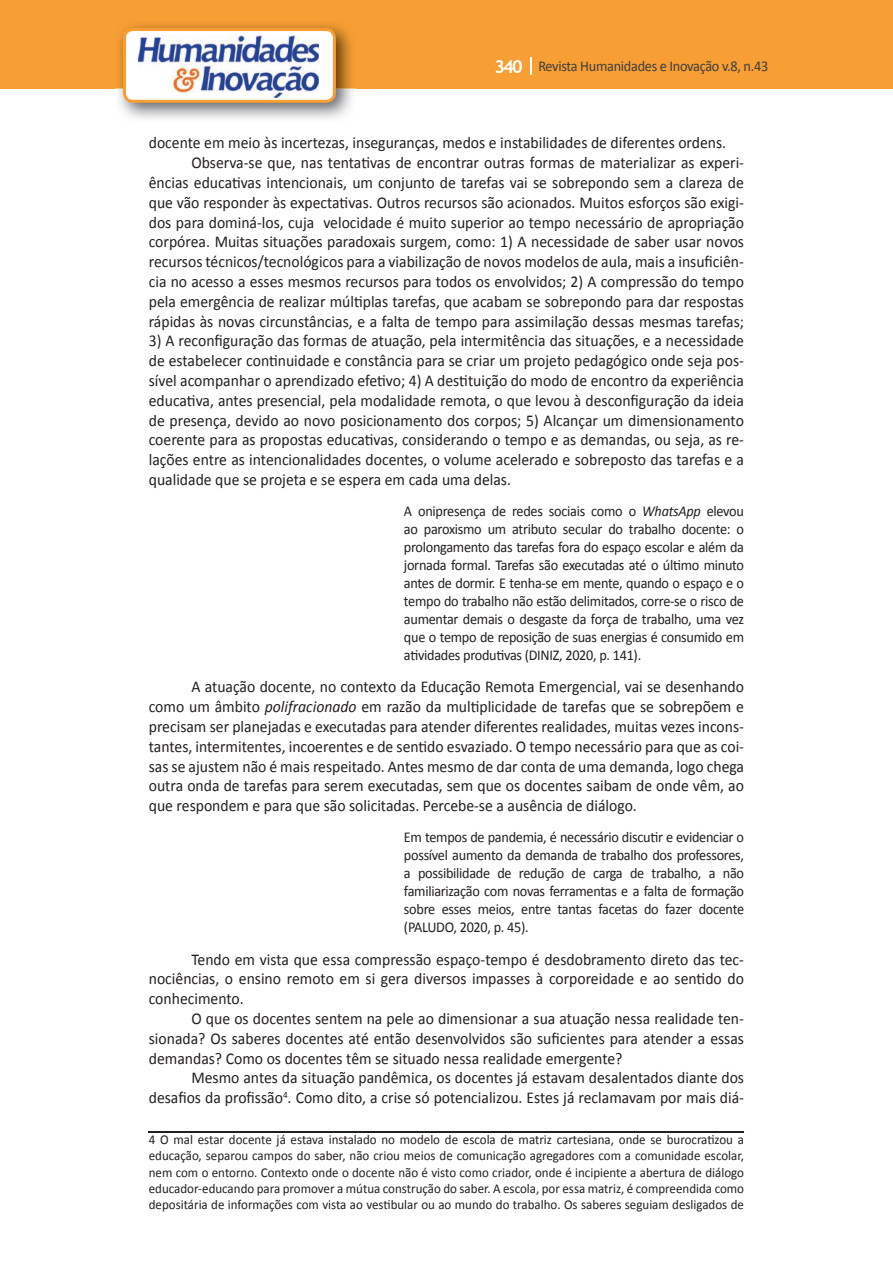
<style>
.page{position:relative;width:893px;height:1263px;background:#fff}
.page>*{position:absolute;margin:0;border:0;box-sizing:border-box;transform-origin:0 0}
.t1{font:16.5px/19.8px "Calibri";color:#231f20;text-align:justify;scale:.95 1}
.t2{font:15px/18px "Calibri";letter-spacing:-.02em;color:#231f20;text-align:justify;scale:.95 1}
.t3{font:15px "Calibri";letter-spacing:-.02em;color:#3e3e3f;scale:.95 1}
.t4{font:13.5px/16.2px "Calibri";color:#231f20;text-align:justify;scale:.96 1}
.s1{font-family:"Trebuchet MS";font-weight:700;font-size:18px;color:#fff}
.s2{font-style:italic}
</style>
<div class="page">
<div style="left:0;top:0;width:893px;height:88px;background:#f79e34"></div>
<svg style="left:530px;top:57px;width:2px;height:18px"></svg>
<img style="left:115px;top:24px;width:241px;height:95px">
<svg style="left:123px;top:28px;width:213px;height:75px"></svg>
<hr style="left:149px;top:1131px;width:595px;height:2px;background:#231f20">
<p class="t3" style="left:495px;top:57px;width:290px"><span class="s1">340</span> Revista Humanidades e Inovação v.8, n.43</p>
<p class="t1" style="left:149px;top:133px;width:609px">docente em meio às incertezas, inseguranças, medos e instabilidades de diferentes ordens.</p>
<p class="t1" style="left:191px;top:153px;width:583px">Observa-se que, nas tentativas de encontrar outras formas de materializar as experi-</p>
<p class="t1" style="left:149px;top:173px;width:628px">ências educativas intencionais, um conjunto de tarefas vai se sobrepondo sem a clareza de</p>
<p class="t1" style="left:149px;top:193px;width:628px">que vão responder às expectativas. Outros recursos são acionados. Muitos esforços são exigi-</p>
<p class="t1" style="left:149px;top:212px;width:628px">dos para dominá-los, cuja velocidade é muito superior ao tempo necessário de apropriação</p>
<p class="t1" style="left:149px;top:232px;width:628px">corpórea. Muitas situações paradoxais surgem, como: 1) A necessidade de saber usar novos</p>
<p class="t1" style="left:149px;top:252px;width:628px">recursos técnicos/tecnológicos para a viabilização de novos modelos de aula, mais a insuficiên-</p>
<p class="t1" style="left:149px;top:272px;width:628px">cia no acesso a esses mesmos recursos para todos os envolvidos; 2) A compressão do tempo</p>
<p class="t1" style="left:149px;top:292px;width:628px">pela emergência de realizar múltiplas tarefas, que acabam se sobrepondo para dar respostas</p>
<p class="t1" style="left:149px;top:311px;width:628px">rápidas às novas circunstâncias, e a falta de tempo para assimilação dessas mesmas tarefas;</p>
<p class="t1" style="left:149px;top:331px;width:628px">3) A reconfiguração das formas de atuação, pela intermitência das situações, e a necessidade de estabelecer continuidade e constância para se criar um projeto pedagógico onde seja pos&shy;sível acompanhar o aprendizado efetivo; 4) A destituição do modo de encontro da experiência educativa, antes presencial, pela modalidade remota, o que levou à desconfiguração da ideia de presença, devido ao novo posicionamento dos corpos; 5) Alcançar um dimensionamento coerente para as propostas educativas, considerando o tempo e as demandas, ou seja, as re&shy;lações entre as intencionalidades docentes, o volume acelerado e sobreposto das tarefas e a qualidade que se projeta e se espera em cada uma delas.</p>
<p class="t2" style="left:404px;top:502px;width:360px">A onipresença de redes sociais como o <span class="s2">WhatsApp</span> elevou ao paroxismo um atributo secular do trabalho docente: o prolongamento das tarefas fora do espaço escolar e além da jornada formal. Tarefas são executadas até o último minuto antes de dormir. E tenha-se em mente, quando o espaço e o tempo do trabalho não estão delimitados, corre-se o risco de aumentar demais o desgaste da força de trabalho, uma vez que o tempo de reposição de suas energias é consumido em atividades produtivas (DINIZ, 2020, p. 141).</p>
<p class="t1" style="left:149px;top:677px;width:628px;text-indent:43px">A atuação docente, no contexto da Educação Remota Emergencial, vai se desenhando como um âmbito <span class="s2">polifracionado</span> em razão da multiplicidade de tarefas que se sobrepõem e precisam ser planejadas e executadas para atender diferentes realidades, muitas vezes incons&shy;tantes, intermitentes, incoerentes e de sentido esvaziado. O tempo necessário para que as coi&shy;sas se ajustem não é mais respeitado. Antes mesmo de dar conta de uma demanda, logo chega outra onda de tarefas para serem executadas, sem que os docentes saibam de onde vêm, ao que respondem e para que são solicitadas. Percebe-se a ausência de diálogo.</p>
<p class="t2" style="left:404px;top:828px;width:360px">Em tempos de pandemia, é necessário discutir e evidenciar o possível aumento da demanda de trabalho dos professores, a possibilidade de redução de carga de trabalho, a não familiarização com novas ferramentas e a falta de formação sobre esses meios, entre tantas facetas do fazer docente (PALUDO, 2020, p. 45).</p>
<p class="t1" style="left:149px;top:949px;width:628px;text-indent:43px">Tendo em vista que essa compressão espaço-tempo é desdobramento direto das tec&shy;nociências, o ensino remoto em si gera diversos impasses à corporeidade e ao sentido do conhecimento.</p>
<p class="t1" style="left:149px;top:1009px;width:628px;text-indent:43px">O que os docentes sentem na pele ao dimensionar a sua atuação nessa realidade ten&shy;sionada? Os saberes docentes até então desenvolvidos são suficientes para atender a essas demandas? Como os docentes têm se situado nessa realidade emergente?</p>
<p class="t1" style="left:149px;top:1068px;width:628px;text-align:right">Mesmo antes da situação pandêmica, os docentes já estavam desalentados diante dos desafios da profissão<sup>4</sup>. Como dito, a crise só potencializou. Estes já reclamavam por mais diá-</p>
<p class="t4" style="left:149px;top:1132px;width:621px">4 O mal estar docente já estava instalado no modelo de escola de matriz cartesiana, onde se burocratizou a educação, separou campos do saber, não criou meios de comunicação agregadores com a comunidade escolar, nem com o entorno. Contexto onde o docente não é visto como criador, onde é incipiente a abertura de diálogo educador-educando para promover a mútua construção do saber. A escola, por essa matriz, é compreendida como depositária de informações com vista ao vestibular ou ao mundo do trabalho. Os saberes seguiam desligados de</p>
</div>
